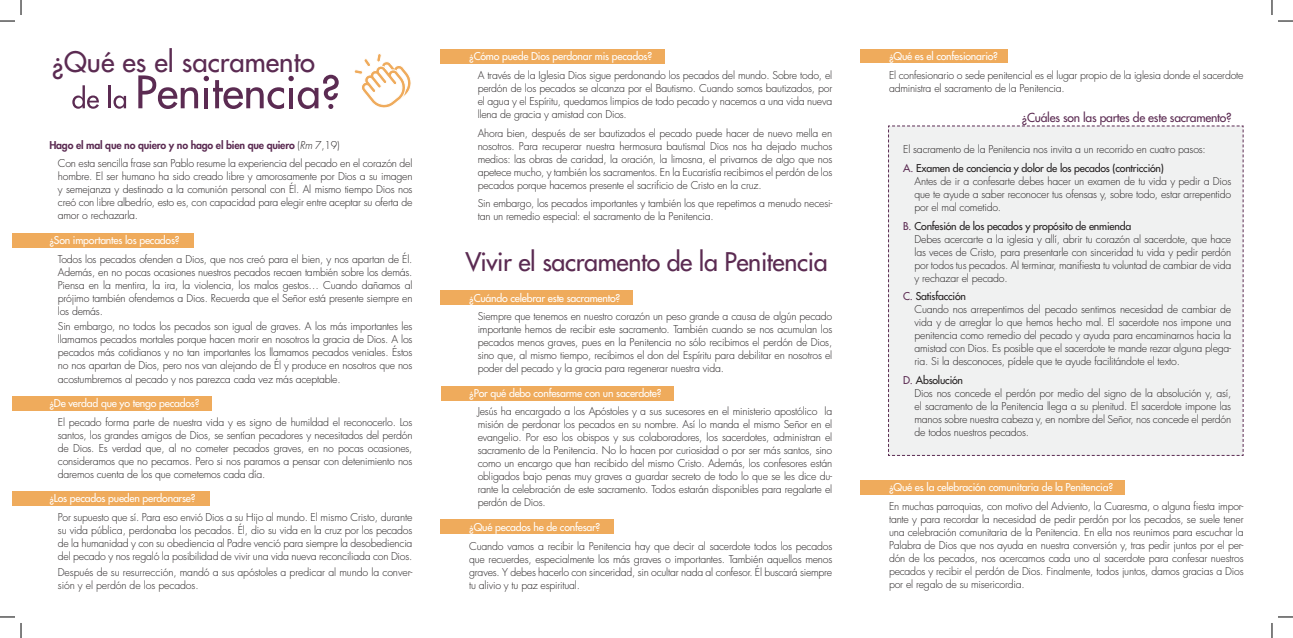
<style>
.page{position:relative;width:1293px;height:638px;background:#fff}
.page>*{position:absolute;margin:0;border:0;box-sizing:border-box;transform-origin:0 0}
.t1{font:27.5px "Futura";color:#5b2b52}
.t2{font:25px "Futura";letter-spacing:-.015em;color:#5b2b52}
.t3{font:12.1px "Futura";letter-spacing:-.02em;color:#5b2b52}
.t4{font:300 10.5px/13px "Futura";letter-spacing:-.02em;color:#231f20;text-align:justify}
.t5{font:10.5px "Futura";letter-spacing:-.02em;color:#fff}
.s1{font-weight:800;color:#5b2b52}
.s2{font-style:italic}
.s3{font-weight:400;color:#5b2b52}
.s4{font-weight:400}
</style>
<div class="page">
<div style="left:441px;top:49px;width:223px;height:15px;background:#efab5c"></div>
<div style="left:860px;top:49px;width:147px;height:14px;background:#efab5c"></div>
<div style="left:860px;top:480px;width:264px;height:14px;background:#efab5c"></div>
<div style="left:441px;top:290px;width:192px;height:14px;background:#efab5c"></div>
<div style="left:441px;top:519px;width:172px;height:14px;background:#efab5c"></div>
<div style="left:441px;top:386px;width:232px;height:14px;background:#efab5c"></div>
<div style="left:12px;top:233px;width:182px;height:14px;background:#efab5c"></div>
<div style="left:12px;top:396px;width:200px;height:14px;background:#efab5c"></div>
<div style="left:12px;top:491px;width:198px;height:14px;background:#efab5c"></div>
<div style="left:888px;top:125px;width:355px;height:331px;background:#f0f1f1"></div>
<svg style="left:113px;top:95px;width:13px;height:14px"></svg>
<svg style="left:72px;top:85px;width:27px;height:24px"></svg>
<hr style="left:109px;top:85px;width:2px;height:23px;background:#5b2b52">
<svg style="left:138px;top:75px;width:200px;height:34px"></svg>
<svg style="left:354px;top:54px;width:57px;height:54px"></svg>
<svg style="left:0;top:0;width:22px;height:22px"></svg>
<svg style="left:0;top:616px;width:22px;height:21px"></svg>
<svg style="left:1271px;top:0;width:21px;height:22px"></svg>
<svg style="left:1271px;top:616px;width:21px;height:21px"></svg>
<h1 class="t1" style="left:52px;top:44px;width:265px">¿Qué es el sacramento</h1>
<p class="t4" style="left:58px;top:136px;width:356px;line-height:18.7px;text-indent:-9px"><span class="s1">Hago el mal que no quiero y no hago el bien que quiero</span> (<span class="s2">Rm</span> 7,19)<br>Con esta sencilla frase san Pablo resume la experiencia del pecado en el corazón del</p>
<p class="t4" style="left:58px;top:170px;width:356px">hombre. El ser humano ha sido creado libre y amorosamente por Dios a su imagen y semejanza y destinado a la comunión personal con Él. Al mismo tiempo Dios nos creó con libre albedrío, esto es, con capacidad para elegir entre aceptar su oferta de amor o rechazarla.</p>
<p class="t5" style="left:49px;top:233px;width:132px">¿Son importantes los pecados?</p>
<p class="t4" style="left:58px;top:252px;width:356px">Todos los pecados ofenden a Dios, que nos creó para el bien, y nos apartan de Él.<br>Además, en no pocas ocasiones nuestros pecados recaen también sobre los demás.<br>Piensa en la mentira, la ira, la violencia, los malos gestos… Cuando dañamos al prójimo también ofendemos a Dios. Recuerda que el Señor está presente siempre en los demás.</p>
<p class="t4" style="left:58px;top:320px;width:356px">Sin embargo, no todos los pecados son igual de graves. A los más importantes les llamamos pecados mortales porque hacen morir en nosotros la gracia de Dios. A los pecados más cotidianos y no tan importantes los llamamos pecados veniales. Éstos no nos apartan de Dios, pero nos van alejando de Él y produce en nosotros que nos acostumbremos al pecado y nos parezca cada vez más aceptable.</p>
<p class="t5" style="left:49px;top:396px;width:151px">¿De verdad que yo tengo pecados?</p>
<p class="t4" style="left:58px;top:415px;width:356px">El pecado forma parte de nuestra vida y es signo de humildad el reconocerlo. Los santos, los grandes amigos de Dios, se sentían pecadores y necesitados del perdón de Dios. Es verdad que, al no cometer pecados graves, en no pocas ocasiones, consideramos que no pecamos. Pero si nos paramos a pensar con detenimiento nos daremos cuenta de los que cometemos cada día.</p>
<p class="t5" style="left:49px;top:491px;width:148px">¿Los pecados pueden perdonarse?</p>
<p class="t4" style="left:58px;top:510px;width:356px">Por supuesto que sí. Para eso envió Dios a su Hijo al mundo. El mismo Cristo, durante su vida pública, perdonaba los pecados. Él, dio su vida en la cruz por los pecados de la humanidad y con su obediencia al Padre venció para siempre la desobediencia del pecado y nos regaló la posibilidad de vivir una vida nueva reconciliada con Dios.</p>
<p class="t4" style="left:58px;top:565px;width:356px">Después de su resurrección, mandó a sus apóstoles a predicar al mundo la conver&shy;sión y el perdón de los pecados.</p>
<p class="t5" style="left:469px;top:49px;width:184px">¿Cómo puede Dios perdonar mis pecados?</p>
<p class="t4" style="left:477px;top:69px;width:356px">A través de la Iglesia Dios sigue perdonando los pecados del mundo. Sobre todo, el perdón de los pecados se alcanza por el Bautismo. Cuando somos bautizados, por el agua y el Espíritu, quedamos limpios de todo pecado y nacemos a una vida nueva llena de gracia y amistad con Dios.</p>
<p class="t4" style="left:477px;top:126px;width:356px">Ahora bien, después de ser bautizados el pecado puede hacer de nuevo mella en nosotros. Para recuperar nuestra hermosura bautismal Dios nos ha dejado muchos medios: las obras de caridad, la oración, la limosna, el privarnos de algo que nos apetece mucho, y también los sacramentos. En la Eucaristía recibimos el perdón de los pecados porque hacemos presente el sacrificio de Cristo en la cruz.</p>
<p class="t4" style="left:477px;top:197px;width:356px">Sin embargo, los pecados importantes y también los que repetimos a menudo necesi&shy;tan un remedio especial: el sacramento de la Penitencia.</p>
<h2 class="t2" style="left:465px;top:245px;width:364px">Vivir el sacramento de la Penitencia</h2>
<p class="t5" style="left:469px;top:290px;width:152px">¿Cuándo celebrar este sacramento?</p>
<p class="t4" style="left:477px;top:310px;width:356px">Siempre que tenemos en nuestro corazón un peso grande a causa de algún pecado importante hemos de recibir este sacramento. También cuando se nos acumulan los pecados menos graves, pues en la Penitencia no sólo recibimos el perdón de Dios, sino que, al mismo tiempo, recibimos el don del Espíritu para debilitar en nosotros el poder del pecado y la gracia para regenerar nuestra vida.</p>
<p class="t5" style="left:469px;top:385px;width:194px">¿Por qué debo confesarme con un sacerdote?</p>
<p class="t4" style="left:477px;top:405px;width:356px">Jesús ha encargado a los Apóstoles y a sus sucesores en el ministerio apostólico la misión de perdonar los pecados en su nombre. Así lo manda el mismo Señor en el evangelio. Por eso los obispos y sus colaboradores, los sacerdotes, administran el sacramento de la Penitencia. No lo hacen por curiosidad o por ser más santos, sino como un encargo que han recibido del mismo Cristo. Además, los confesores están obligados bajo penas muy graves a guardar secreto de todo lo que se les dice du&shy;rante la celebración de este sacramento. Todos estarán disponibles para regalarte el perdón de Dios.</p>
<p class="t5" style="left:469px;top:520px;width:133px">¿Qué pecados he de confesar?</p>
<p class="t4" style="left:469px;top:539px;width:364px">Cuando vamos a recibir la Penitencia hay que decir al sacerdote todos los pecados que recuerdes, especialmente los más graves o importantes. También aquellos menos graves. Y debes hacerlo con sinceridad, sin ocultar nada al confesor. Él buscará siempre tu alivio y tu paz espiritual.</p>
<p class="t5" style="left:888px;top:49px;width:110px">¿Qué es el confesionario?</p>
<p class="t4" style="left:888px;top:68px;width:356px">El confesionario o sede penitencial es el lugar propio de la iglesia donde el sacerdote administra el sacramento de la Penitencia.</p>
<p class="t3" style="left:1021px;top:109px;width:211px">¿Cuáles son las partes de este sacramento?</p>
<p class="t4" style="left:903px;top:140px;width:304px;line-height:18.7px">El sacramento de la Penitencia nos invita a un recorrido en cuatro pasos:<br><span class="s3">A.</span> <span class="s4">Examen de conciencia y dolor de los pecados (contricción)</span></p>
<p class="t4" style="left:914px;top:175px;width:318px">Antes de ir a confesarte debes hacer un examen de tu vida y pedir a Dios que te ayude a saber reconocer tus ofensas y, sobre todo, estar arrepentido por el mal cometido.</p>
<p class="t4" style="left:914px;top:219px;width:318px;text-align:left;text-indent:-11px"><span class="s3">B.</span> <span class="s4">Confesión de los pecados y propósito de enmienda<br></span>Debes acercarte a la iglesia y allí, abrir tu corazón al sacerdote, que hace las veces de Cristo, para presentarle con sinceridad tu vida y pedir perdón por todos tus pecados. Al terminar, manifiesta tu voluntad de cambiar de vida y rechazar el pecado.</p>
<p class="t4" style="left:914px;top:290px;width:318px;text-align:left;text-indent:-11px"><span class="s3">C.</span> <span class="s4">Satisfacción<br></span>Cuando nos arrepentimos del pecado sentimos necesidad de cambiar de vida y de arreglar lo que hemos hecho mal. El sacerdote nos impone una penitencia como remedio del pecado y ayuda para encaminarnos hacia la amistad con Dios. Es posible que el sacerdote te mande rezar alguna plega&shy;ria. Si la desconoces, pídele que te ayude facilitándote el texto.</p>
<p class="t4" style="left:914px;top:374px;width:318px;text-align:left;text-indent:-11px"><span class="s3">D.</span> <span class="s4">Absolución<br></span>Dios nos concede el perdón por medio del signo de la absolución y, así, el sacramento de la Penitencia llega a su plenitud. El sacerdote impone las manos sobre nuestra cabeza y, en nombre del Señor, nos concede el perdón de todos nuestros pecados.</p>
<p class="t5" style="left:888px;top:480px;width:225px">¿Qué es la celebración comunitaria de la Penitencia?</p>
<p class="t4" style="left:888px;top:499px;width:356px">En muchas parroquias, con motivo del Adviento, la Cuaresma, o alguna fiesta impor&shy;tante y para recordar la necesidad de pedir perdón por los pecados, se suele tener una celebración comunitaria de la Penitencia. En ella nos reunimos para escuchar la Palabra de Dios que nos ayuda en nuestra conversión y, tras pedir juntos por el per&shy;dón de los pecados, nos acercamos cada uno al sacerdote para confesar nuestros pecados y recibir el perdón de Dios. Finalmente, todos juntos, damos gracias a Dios por el regalo de su misericordia.</p>
</div>
